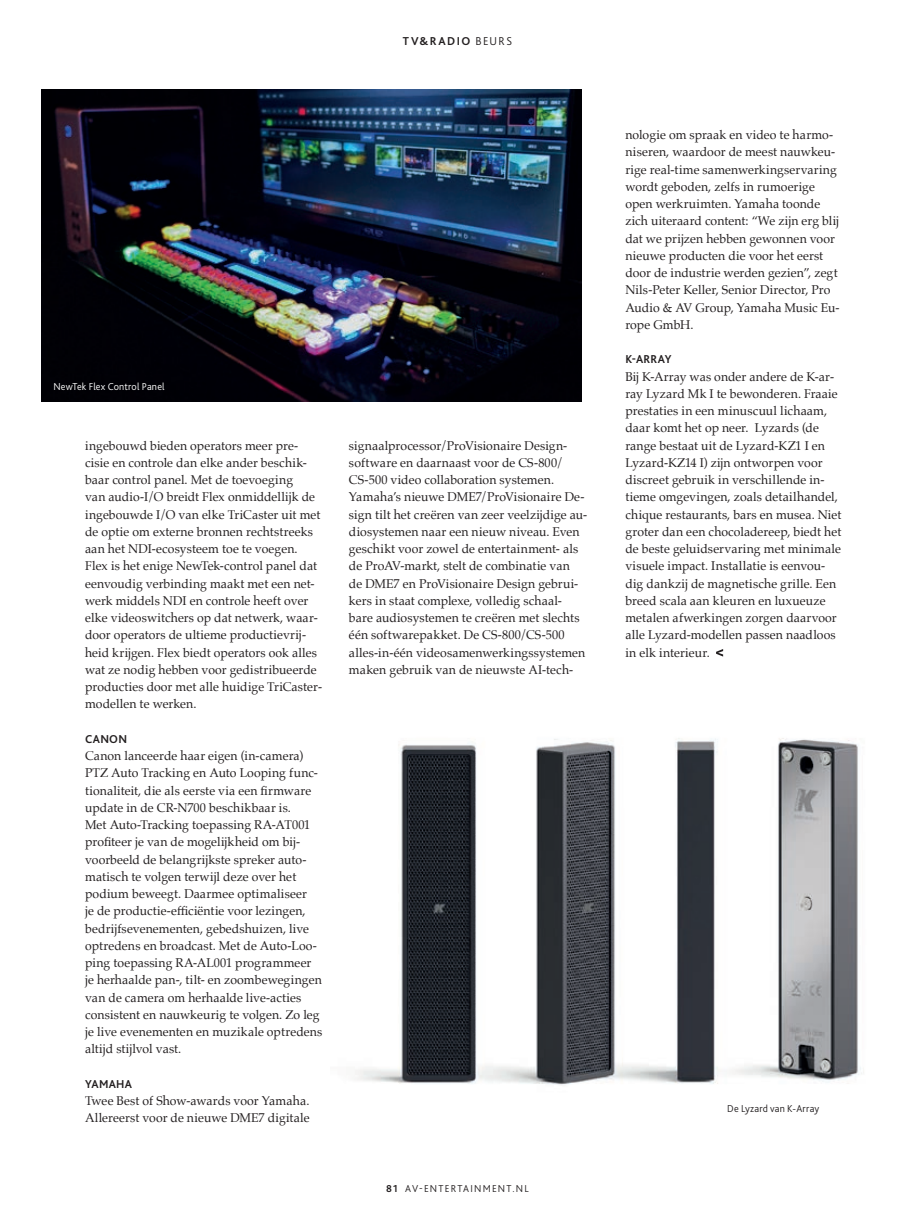
<style>
.page{position:relative;width:915px;height:1212px;background:#fff}
.page>*{position:absolute;margin:0;border:0;box-sizing:border-box;transform-origin:0 0}
.t1{font:12.75px/17.2px "Palatino";letter-spacing:.005em;color:#231f20;scale:.96 1}
.t2{font:700 12px "Bliss 2";letter-spacing:.025em;color:#231f20;scale:.96 1}
.t3{font:700 12px "Bliss 2";letter-spacing:.025em;color:#231f20}
.t4{font:300 10.5px "Bliss 2";letter-spacing:.015em;color:#fff}
.t5{font:300 10.5px "Bliss 2";letter-spacing:.125em;color:#231f20}
.t6{font:300 10.5px "Bliss 2";letter-spacing:.02em;color:#231f20}
.s1{font-weight:300}
.s2{font-weight:700}
</style>
<div class="page">
<svg style="left:716px;top:649px;width:6px;height:7px"></svg>
<img style="left:41px;top:89px;width:540px;height:312px">
<img style="left:355px;top:738px;width:509px;height:347px">
<p class="t3" style="left:403px;top:33px;width:111px">TV&amp;RADIO <span class="s1">BEURS</span></p>
<p class="t4" style="left:53px;top:380px;width:113px">NewTek Flex Control Panel</p>
<p class="t1" style="left:85px;top:436px;width:248px">ingebouwd bieden operators meer pre&shy;cisie en controle dan elke ander beschik&shy;baar control panel. Met de toevoeging<br>van audio-I/O breidt Flex onmiddellijk de ingebouwde I/O van elke TriCaster uit met de optie om externe bronnen rechtstreeks aan het NDI-ecosysteem toe te voegen.<br>Flex is het enige NewTek-control panel dat eenvoudig verbinding maakt met een net&shy;werk middels NDI en controle heeft over elke videoswitchers op dat netwerk, waar&shy;door operators de ultieme productievrij&shy;heid krijgen. Flex biedt operators ook alles wat ze nodig hebben voor gedistribueerde producties door met alle huidige TriCaster&shy;modellen te werken.</p>
<p class="t2" style="left:85px;top:731px;width:45px">CANON</p>
<p class="t1" style="left:85px;top:747px;width:249px">Canon lanceerde haar eigen (in-camera)<br>PTZ Auto Tracking en Auto Looping func&shy;tionaliteit, die als eerste via een firmware update in de CR-N700 beschikbaar is.<br>Met Auto-Tracking toepassing RA-AT001 profiteer je van de mogelijkheid om bij&shy;voorbeeld de belangrijkste spreker auto&shy;matisch te volgen terwijl deze over het podium beweegt. Daarmee optimaliseer<br>je de productie-efficiëntie voor lezingen, bedrijfsevenementen, gebedshuizen, live optredens en broadcast. Met de Auto-Loo&shy;ping toepassing RA-AL001 programmeer je herhaalde pan-, tilt- en zoombewegingen van de camera om herhaalde live-acties consistent en nauwkeurig te volgen. Zo leg je live evenementen en muzikale optredens altijd stijlvol vast.</p>
<p class="t2" style="left:85px;top:1076px;width:50px">YAMAHA</p>
<p class="t1" style="left:85px;top:1092px;width:235px">Twee Best of Show-awards voor Yamaha.<br>Allereerst voor de nieuwe DME7 digitale</p>
<p class="t1" style="left:349px;top:436px;width:250px">signaalprocessor/ProVisionaire Design&shy;software en daarnaast voor de CS-800/ CS-500 video collaboration systemen.<br>Yamaha’s nieuwe DME7/ProVisionaire De&shy;sign tilt het creëren van zeer veelzijdige au&shy;diosystemen naar een nieuw niveau. Even geschikt voor zowel de entertainment- als de ProAV-markt, stelt de combinatie van<br>de DME7 en ProVisionaire Design gebrui&shy;kers in staat complexe, volledig schaal&shy;bare audiosystemen te creëren met slechts één softwarepakket. De CS-800/CS-500 alles-in-één videosamenwerkingssystemen maken gebruik van de nieuwste AI-tech-</p>
<p class="t5" style="left:386px;top:1182px;width:144px"><span class="s2">81</span> AV-ENTERTAINMENT.NL</p>
<p class="t1" style="left:625px;top:126px;width:224px">nologie om spraak en video te harmo&shy;niseren, waardoor de meest nauwkeu&shy;rige real-time samenwerkingservaring wordt geboden, zelfs in rumoerige open werkruimten. Yamaha toonde zich uiteraard content: “We zijn erg blij dat we prijzen hebben gewonnen voor nieuwe producten die voor het eerst door de industrie werden gezien”, zegt Nils-Peter Keller, Senior Director, Pro Audio &amp; AV Group, Yamaha Music Eu&shy;rope GmbH.</p>
<p class="t2" style="left:625px;top:352px;width:49px">K-ARRAY</p>
<p class="t1" style="left:625px;top:367px;width:226px">Bij K-Array was onder andere de K-ar&shy;ray Lyzard Mk I te bewonderen. Fraaie prestaties in een minuscuul lichaam, daar komt het op neer. Lyzards (de range bestaat uit de Lyzard-KZ1 I en Lyzard-KZ14 I) zijn ontworpen voor discreet gebruik in verschillende in&shy;tieme omgevingen, zoals detailhandel, chique restaurants, bars en musea. Niet groter dan een chocoladereep, biedt het de beste geluidservaring met minimale visuele impact. Installatie is eenvou&shy;dig dankzij de magnetische grille. Een breed scala aan kleuren en luxueuze metalen afwerkingen zorgen daarvoor alle Lyzard-modellen passen naadloos in elk interieur.</p>
<p class="t6" style="left:727px;top:1101px;width:93px">De Lyzard van K-Array</p>
</div>
